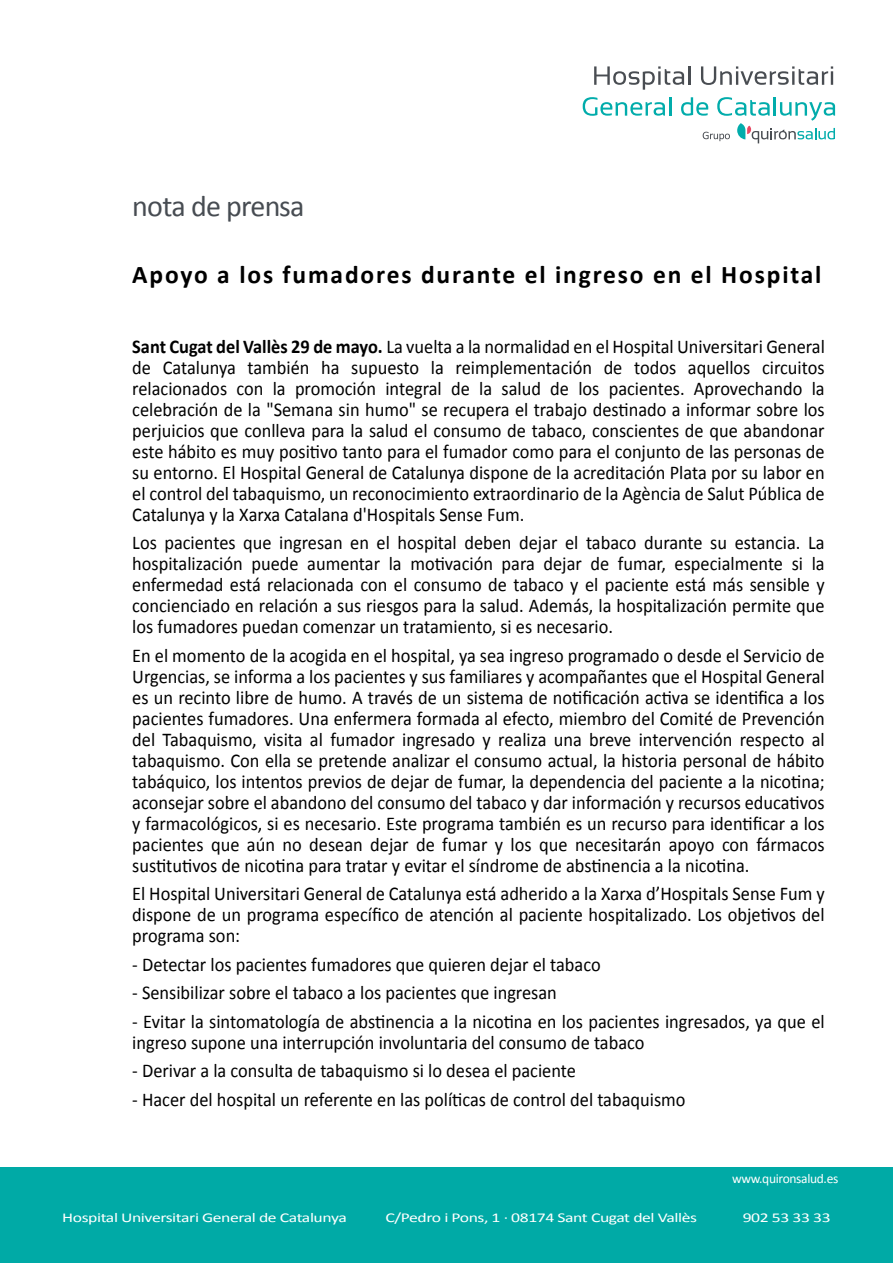
<style>
.page{position:relative;width:893px;height:1263px;background:#fff}
.page>*{position:absolute;margin:0;border:0;box-sizing:border-box;transform-origin:0 0}
.t1{font:30px "Calibri";letter-spacing:-.025em;color:#474c52}
.t2{font:700 25.5px "Calibri";letter-spacing:.07em;color:#000}
.t3{font:19.5px/21px "Calibri";color:#000;text-align:justify;scale:.94 1}
.t4{font:13.5px "Calibri";letter-spacing:-.025em;color:#fff;scale:1.31 1}
.t5{font:13.5px "Calibri";letter-spacing:-.025em;color:#fff}
.s1{font-weight:700}
</style>
<div class="page">
<div style="left:0;top:1167px;width:893px;height:96px;background:#00aaa6"></div>
<svg style="left:594px;top:66px;width:96px;height:24px"></svg>
<svg style="left:701px;top:66px;width:132px;height:19px"></svg>
<svg style="left:583px;top:97px;width:88px;height:19px"></svg>
<svg style="left:681px;top:97px;width:154px;height:46px"></svg>
<h1 class="t1" style="left:132px;top:187px;width:174px">nota de prensa</h1>
<h2 class="t2" style="left:132px;top:258px;width:691px">Apoyo a los fumadores durante el ingreso en el Hospital</h2>
<p class="t3" style="left:132px;top:336px;width:738px"><span class="s1">Sant Cugat del Vallès 29 de mayo.</span> La vuelta a la normalidad en el Hospital Universitari General de Catalunya también ha supuesto la reimplementación de todos aquellos circuitos relacionados con la promoción integral de la salud de los pacientes. Aprovechando la celebración de la "Semana sin humo" se recupera el trabajo destinado a informar sobre los perjuicios que conlleva para la salud el consumo de tabaco, conscientes de que abandonar este hábito es muy positivo tanto para el fumador como para el conjunto de las personas de su entorno. El Hospital General de Catalunya dispone de la acreditación Plata por su labor en el control del tabaquismo, un reconocimiento extraordinario de la Agència de Salut Pública de Catalunya y la Xarxa Catalana d'Hospitals Sense Fum.</p>
<p class="t3" style="left:132px;top:532px;width:738px">Los pacientes que ingresan en el hospital deben dejar el tabaco durante su estancia. La hospitalización puede aumentar la motivación para dejar de fumar, especialmente si la enfermedad está relacionada con el consumo de tabaco y el paciente está más sensible y concienciado en relación a sus riesgos para la salud. Además, la hospitalización permite que los fumadores puedan comenzar un tratamiento, si es necesario.</p>
<p class="t3" style="left:132px;top:645px;width:738px">En el momento de la acogida en el hospital, ya sea ingreso programado o desde el Servicio de Urgencias, se informa a los pacientes y sus familiares y acompañantes que el Hospital General es un recinto libre de humo. A través de un sistema de notificación activa se identifica a los pacientes fumadores. Una enfermera formada al efecto, miembro del Comité de Prevención del Tabaquismo, visita al fumador ingresado y realiza una breve intervención respecto al tabaquismo. Con ella se pretende analizar el consumo actual, la historia personal de hábito tabáquico, los intentos previos de dejar de fumar, la dependencia del paciente a la nicotina; aconsejar sobre el abandono del consumo del tabaco y dar información y recursos educativos y farmacológicos, si es necesario. Este programa también es un recurso para identificar a los pacientes que aún no desean dejar de fumar y los que necesitarán apoyo con fármacos sustitutivos de nicotina para tratar y evitar el síndrome de abstinencia a la nicotina.</p>
<p class="t3" style="left:132px;top:883px;width:738px">El Hospital Universitari General de Catalunya está adherido a la Xarxa d’Hospitals Sense Fum y dispone de un programa específico de atención al paciente hospitalizado. Los objetivos del programa son:</p>
<p class="t3" style="left:132px;top:954px;width:500px">- Detectar los pacientes fumadores que quieren dejar el tabaco</p>
<p class="t3" style="left:132px;top:982px;width:453px">- Sensibilizar sobre el tabaco a los pacientes que ingresan</p>
<p class="t3" style="left:132px;top:1011px;width:738px">- Evitar la sintomatología de abstinencia a la nicotina en los pacientes ingresados, ya que el ingreso supone una interrupción involuntaria del consumo de tabaco</p>
<p class="t3" style="left:132px;top:1060px;width:473px">- Derivar a la consulta de tabaquismo si lo desea el paciente</p>
<p class="t3" style="left:132px;top:1089px;width:590px">- Hacer del hospital un referente en las políticas de control del tabaquismo</p>
<p class="t5" style="left:732px;top:1170px;width:108px">www.quironsalud.es</p>
<p class="t4" style="left:62px;top:1209px;width:219px">Hospital Universitari General de Catalunya</p>
<p class="t4" style="left:385px;top:1209px;width:239px">C/Pedro i Pons, 1 · 08174 Sant Cugat del Vallès</p>
<p class="t4" style="left:743px;top:1209px;width:69px">902 53 33 33</p>
</div>
